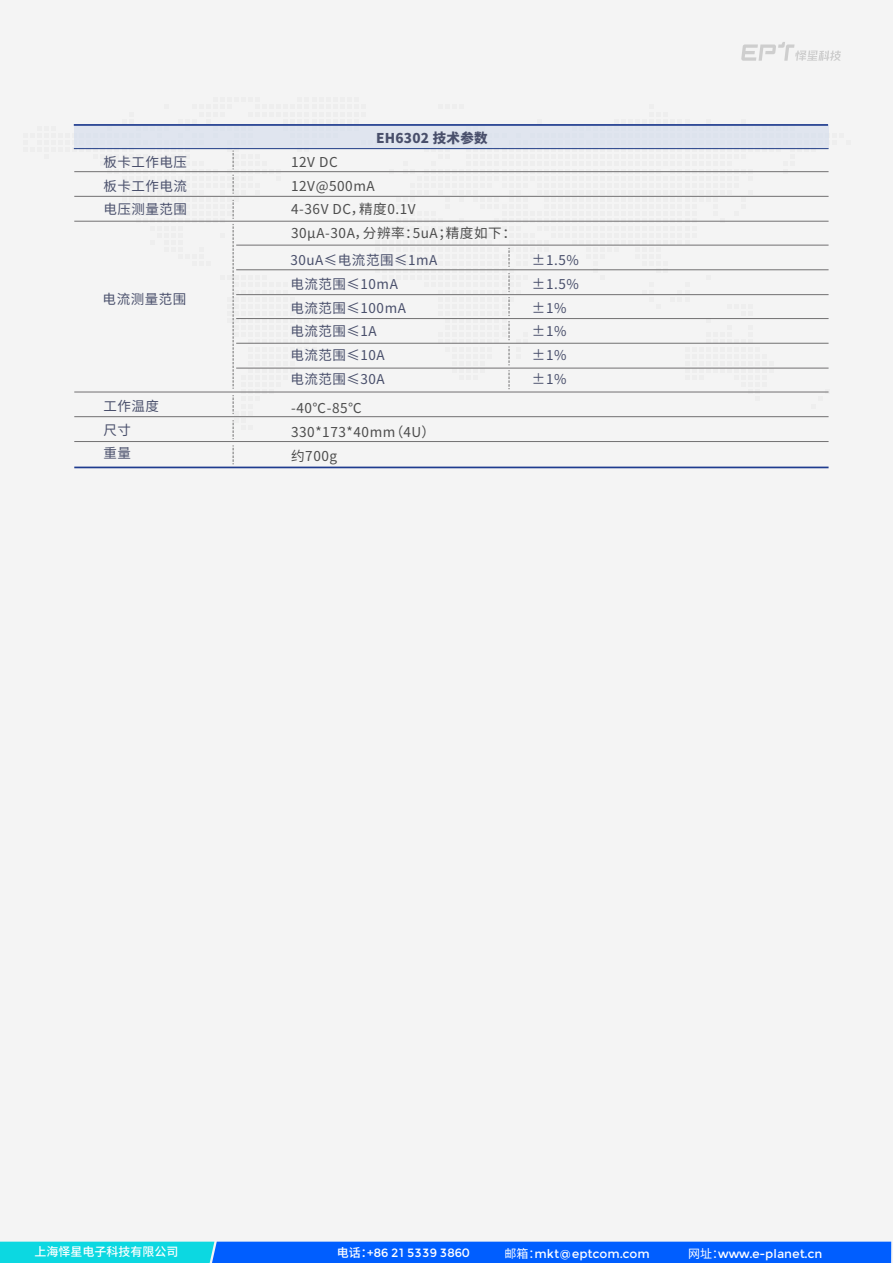
<style>
.page{position:relative;width:893px;height:1263px;background:#f4f4f4}
.page>*{position:absolute;margin:0;border:0;box-sizing:border-box;transform-origin:0 0}
.t1{font:13.65px/23.7px "Source Han Sans SC";letter-spacing:.04em;color:#4d4d4d}
.t2{font:13.5px/23.7px "Source Han Sans SC";letter-spacing:.04em;color:#494f6b}
.t3{font:800 13.5px "Source Han Sans SC";letter-spacing:.02em;color:#494f6b}
.t4{font:12px "Montserrat";color:#fff}
.t5{font:500 12px "Source Han Sans SC";color:#fff}
.s1{font-family:"Source Han Sans SC";font-weight:500}
.s2{font-family:"Source Han Sans SC"}
</style>
<div class="page">
<svg style="left:741px;top:42px;width:100px;height:19px"></svg>
<svg style="left:0;top:1242px;width:891px;height:21px;background:#037bf7"></svg>
<hr style="left:74px;top:441px;width:754px;height:1px;background:#717071">
<svg style="left:73px;top:124px;width:756px;height:315px"></svg>
<hr style="left:74px;top:467px;width:754px;height:1px;background:#1f3c8f">
<svg style="left:233px;top:445px;width:1px;height:19px"></svg>
<p class="t2" style="left:103px;top:150px;width:85px;text-align:justify">板卡工作电压板卡工作电流电压测量范围</p>
<p class="t2" style="left:103px;top:287px;width:85px">电流测量范围</p>
<p class="t2" style="left:103px;top:394px;width:57px">工作温度尺寸<br>重量</p>
<p class="t3" style="left:376px;top:130px;width:113px">EH6302 技术参数</p>
<p class="t1" style="left:291px;top:150px;width:226px">12V DC<br>12V@500mA<br>4-36V DC，精度0.1V<br>30μA-30A，分辨率：5uA；精度如下：</p>
<p class="t2" style="left:290px;top:249px;width:149px">30uA≤电流范围≤1mA电流范围≤10mA<br>电流范围≤100mA<br>电流范围≤1A<br>电流范围≤10A<br>电流范围≤30A</p>
<p class="t2" style="left:532px;top:249px;width:48px">±1.5% ±1.5% ±1% ±1% ±1% ±1%</p>
<p class="t1" style="left:291px;top:396px;width:145px">-40℃-85℃<br>330*173*40mm（4U）约700g</p>
<p class="t5" style="left:34px;top:1245px;width:146px">上海怿星电子科技有限公司</p>
<p class="t4" style="left:337px;top:1246px;width:134px"><span class="s1">电话：</span>+86 21 5339 3860</p>
<p class="t4" style="left:504px;top:1246px;width:147px"><span class="s2">邮箱：</span>mkt@eptcom.com</p>
<p class="t4" style="left:688px;top:1246px;width:135px"><span class="s2">网址：</span>www.e-planet.cn</p>
</div>
